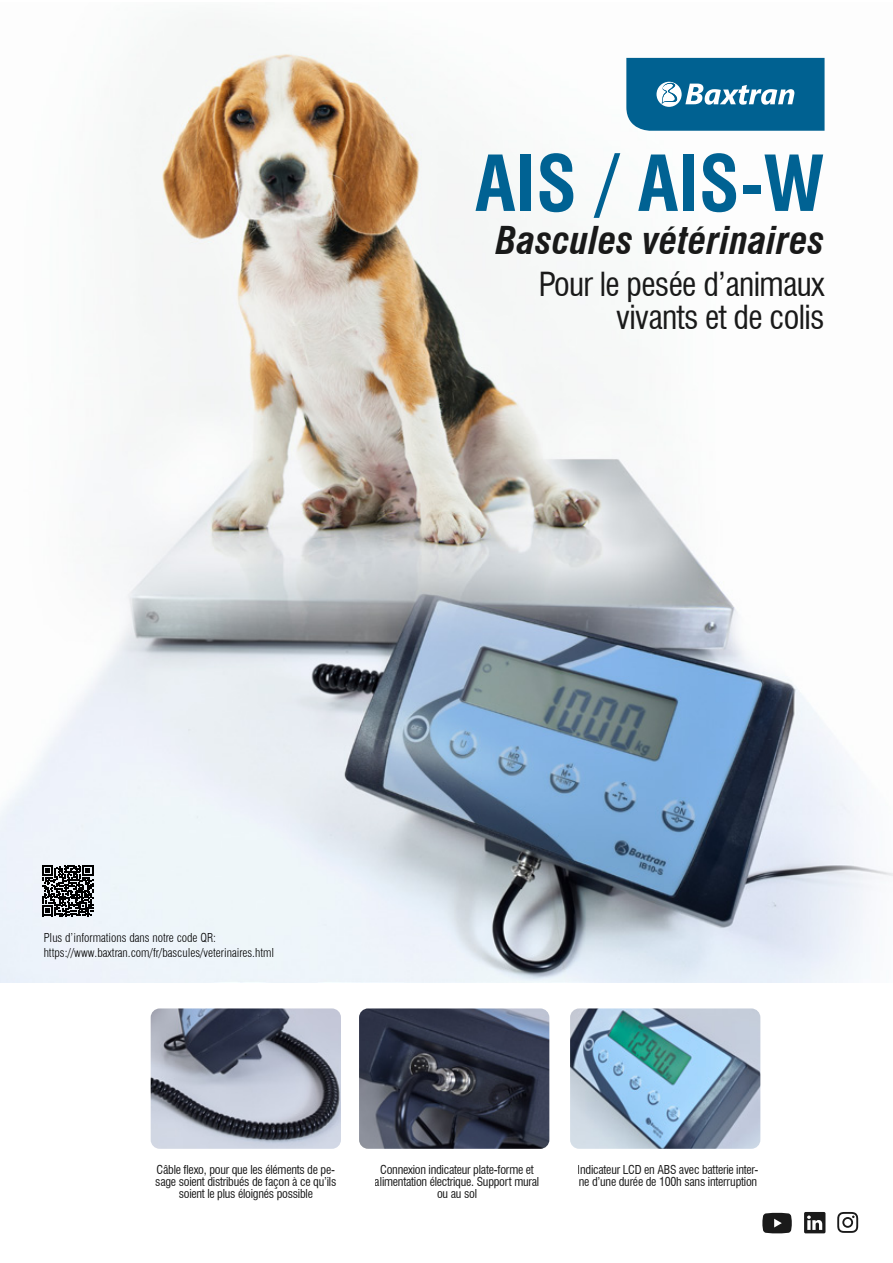
<style>
.page{position:relative;width:893px;height:1263px;background:#fff}
.page>*{position:absolute;margin:0;border:0;box-sizing:border-box;transform-origin:0 0}
.NOMS_BALANCES_A{font:700 condensed 75px "Swiss 721 BT";color:#006293}
.t1{font:italic 700 condensed 37.5px "Swiss 721 BT";letter-spacing:.005em;color:#000}
.t2{font:condensed 32.4px/32.4px "Swiss 721 BT";letter-spacing:-.02em;color:#000;text-align:right}
.t3{font:condensed 12px/12px "Swiss 721 BT";letter-spacing:-.02em;color:#000;text-align:center}
.t4{font:300 condensed 12px "Swiss 721 BT";color:#000}
</style>
<div class="page">
<img style="left:151px;top:1008px;width:190px;height:141px">
<img style="left:359px;top:1008px;width:190px;height:141px">
<img style="left:570px;top:1008px;width:190px;height:141px">
<svg style="left:762px;top:1213px;width:30px;height:20px"></svg>
<svg style="left:804px;top:1212px;width:21px;height:21px"></svg>
<svg style="left:837px;top:1212px;width:21px;height:21px"></svg>
<img style="left:0;top:23px;width:893px;height:959px">
<svg style="left:42px;top:865px;width:51px;height:51px"></svg>
<svg style="left:626px;top:58px;width:198px;height:73px"></svg>
<p class="NOMS_BALANCES_A" style="left:475px;top:139px;width:351px">AIS / AIS-W</p>
<h2 class="t1" style="left:496px;top:218px;width:330px">Bascules vétérinaires</h2>
<p class="t4" style="left:44px;top:930px;width:174px">Plus d’informations dans notre code QR:</p>
<p class="t4" style="left:44px;top:945px;width:232px">https://www.baxtran.com/fr/bascules/veterinaires.html</p>
<h3 class="t2" style="left:538px;top:268px;width:288px">Pour le pesée d’animaux vivants et de colis</h3>
<p class="t3" style="left:155px;top:1164px;width:183px">Câble flexo, pour que les éléments de pe&shy;sage soient distribués de façon à ce qu’ils soient le plus éloignés possible</p>
<p class="t3" style="left:375px;top:1164px;width:166px">Connexion indicateur plate-forme et alimentation électrique. Support mural ou au sol</p>
<p class="t3" style="left:578px;top:1164px;width:182px;text-align:left">Indicateur LCD en ABS avec batterie inter&shy;ne d’une durée de 100h sans interruption</p>
</div>
